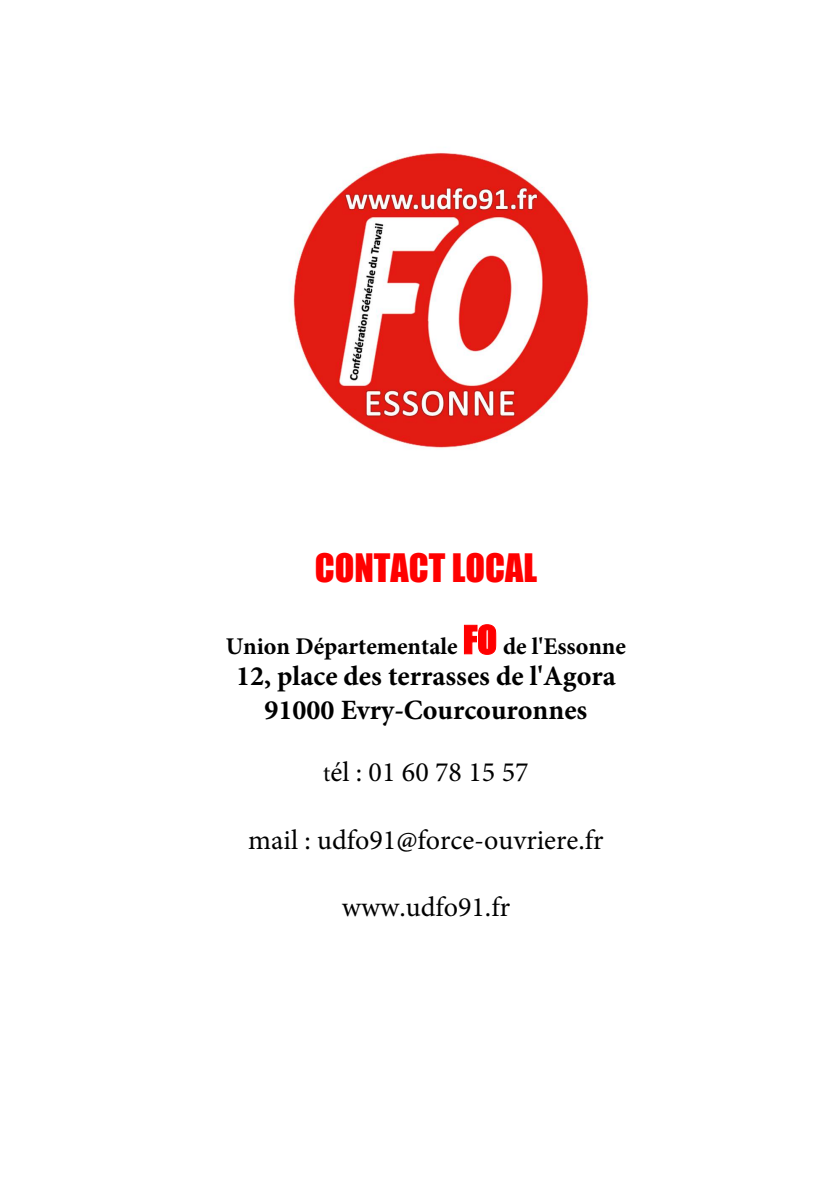
<style>
.page{position:relative;width:840px;height:1191px;background:#fff}
.page>*{position:absolute;margin:0;border:0;box-sizing:border-box;transform-origin:0 0}
.t1{font:36px "Impact";color:#f00}
.t2{font:28px "Minion Pro";color:#000}
.t3{font:700 28px/33.6px "Minion Pro";color:#000;text-align:center}
.t4{font:700 24px "Minion Pro";color:#000}
.s1{font-family:"Impact";font-weight:400;font-size:36px;color:#f00}
.s2{font-size:24px}
</style>
<div class="page">
<img style="left:293px;top:152px;width:298px;height:297px">
<p class="t1" style="left:314px;top:539px;width:224px">CONTACT LOCAL</p>
<p class="t4" style="left:226px;top:629px;width:401px">Union Départementale <span class="s1">FO</span> de l'Essonne</p>
<p class="t3" style="left:236px;top:659px;width:381px">12, place des terrasses de l'Agora<br>91000 Evry-Courcouronnes</p>
<p class="t2" style="left:323px;top:753px;width:207px"><span class="s2">t</span>él : 01 60 78 15 57</p>
<p class="t2" style="left:248px;top:821px;width:357px">mail : udfo91@force-ouvriere.fr</p>
<p class="t2" style="left:341px;top:888px;width:170px">www.udfo91.fr</p>
</div>
